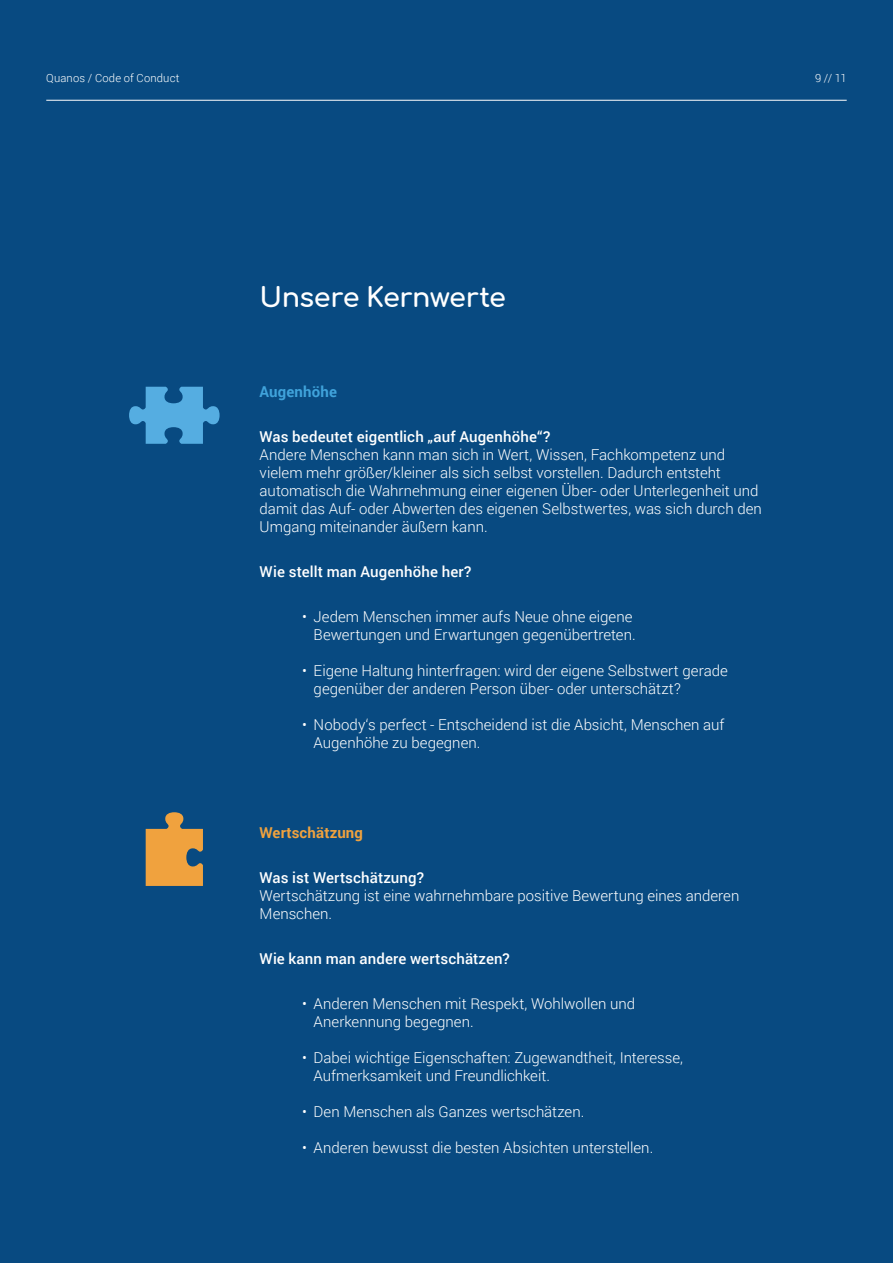
<style>
.page{position:relative;width:893px;height:1263px;background:#084a81}
.page>*{position:absolute;margin:0;border:0;box-sizing:border-box;transform-origin:0 0}
.t1{font:27px "Comfortaa";letter-spacing:-.02em;color:#fff}
.t2{font:300 15px/18px "Roboto";color:#fff}
.t3{font:500 15px "Roboto";letter-spacing:.01em;color:#fff}
.t4{font:700 15px "Roboto";letter-spacing:.01em;color:#f0a23e}
.t5{font:700 15px "Roboto";letter-spacing:.01em;color:#40a3db}
.t6{font:300 11.25px "Roboto";letter-spacing:.015em;color:#fff}
</style>
<div class="page">
<hr style="left:46px;top:100px;width:801px;height:1px;background:#fff">
<svg style="left:129px;top:387px;width:91px;height:57px"></svg>
<svg style="left:146px;top:812px;width:57px;height:74px"></svg>
<p class="t6" style="left:46px;top:70px;width:135px">Quanos / Code of Conduct</p>
<p class="t6" style="left:815px;top:70px;width:33px">9 // 11</p>
<h1 class="t1" style="left:260px;top:273px;width:248px">Unsere Kernwerte</h1>
<p class="t5" style="left:260px;top:381px;width:79px">Augenhöhe</p>
<p class="t3" style="left:260px;top:426px;width:292px">Was bedeutet eigentlich „auf Augenhöhe“?</p>
<p class="t2" style="left:260px;top:445px;width:504px">Andere Menschen kann man sich in Wert, Wissen, Fachkompetenz und vielem mehr größer/kleiner als sich selbst vorstellen. Dadurch entsteht automatisch die Wahrnehmung einer eigenen Über- oder Unterlegenheit und damit das Auf- oder Abwerten des eigenen Selbstwertes, was sich durch den Umgang miteinander äußern kann.</p>
<p class="t3" style="left:260px;top:561px;width:213px">Wie stellt man Augenhöhe her?</p>
<p class="t2" style="left:302px;top:607px;width:335px;text-align:right">• Jedem Menschen immer aufs Neue ohne eigene<br>Bewertungen und Erwartungen gegenübertreten.</p>
<p class="t2" style="left:314px;top:661px;width:416px;text-indent:-11px">• Eigene Haltung hinterfragen: wird der eigene Selbstwert gerade gegenüber der anderen Person über- oder unterschätzt?</p>
<p class="t2" style="left:314px;top:715px;width:412px;text-indent:-11px">• Nobody‘s perfect - Entscheidend ist die Absicht, Menschen auf<br>Augenhöhe zu begegnen.</p>
<p class="t4" style="left:260px;top:822px;width:105px">Wertschätzung</p>
<p class="t3" style="left:260px;top:867px;width:166px">Was ist Wertschätzung?</p>
<p class="t2" style="left:260px;top:886px;width:481px">Wertschätzung ist eine wahrnehmbare positive Bewertung eines anderen<br>Menschen.</p>
<p class="t3" style="left:260px;top:948px;width:252px">Wie kann man andere wertschätzen?</p>
<p class="t2" style="left:314px;top:994px;width:323px;text-indent:-11px">• Anderen Menschen mit Respekt, Wohlwollen und<br>Anerkennung begegnen.</p>
<p class="t2" style="left:314px;top:1048px;width:371px;text-indent:-11px">• Dabei wichtige Eigenschaften: Zugewandtheit, Interesse,<br>Aufmerksamkeit und Freundlichkeit.</p>
<p class="t2" style="left:302px;top:1102px;width:284px">• Den Menschen als Ganzes wertschätzen.</p>
<p class="t2" style="left:302px;top:1138px;width:353px">• Anderen bewusst die besten Absichten unterstellen.</p>
</div>
